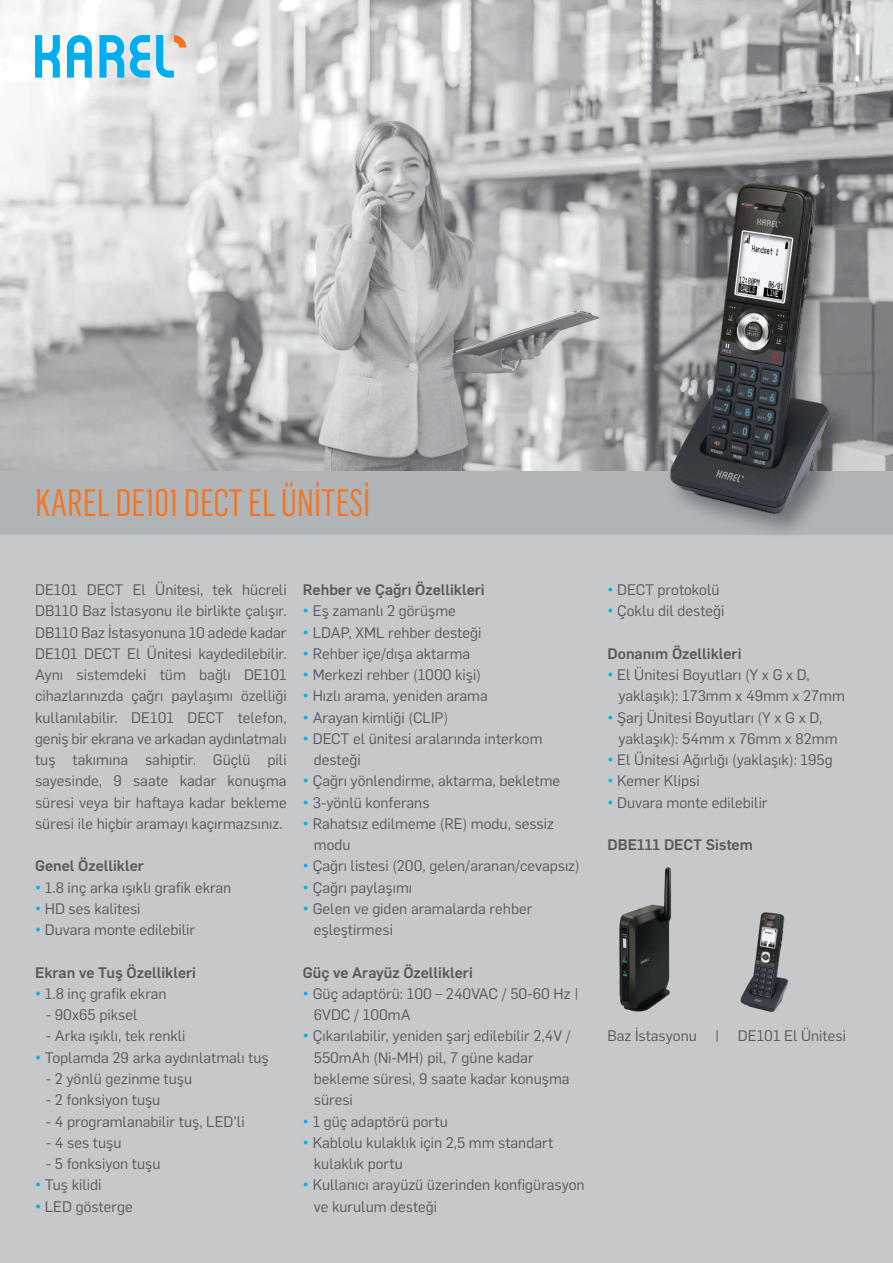
<style>
.page{position:relative;width:893px;height:1263px;background:#fff}
.page>*{position:absolute;margin:0;border:0;box-sizing:border-box;transform-origin:0 0}
.t1{font:37.5px "Flama Condensed";color:#f47421}
.t2{font:15px/21.3px "Flama";color:#58595b}
.t3{font:500 15px "Flama";color:#58595b}
.s1{font-weight:500;color:#00aeef}
</style>
<div class="page">
<div style="left:0;top:416px;width:893px;height:847px;background:#c7c8ca"></div>
<img style="left:0;top:0;width:893px;height:471px">
<div style="left:0;top:471px;width:893px;height:63px;background:#b1b4b6"></div>
<svg style="left:99px;top:35px;width:25px;height:43px"></svg>
<svg style="left:67px;top:35px;width:25px;height:43px"></svg>
<svg style="left:35px;top:35px;width:25px;height:43px"></svg>
<svg style="left:130px;top:35px;width:20px;height:43px"></svg>
<svg style="left:156px;top:35px;width:30px;height:43px"></svg>
<img style="left:619px;top:867px;width:53px;height:145px">
<img style="left:740px;top:912px;width:49px;height:100px">
<img style="left:658px;top:170px;width:204px;height:365px">
<img style="left:671px;top:183px;width:157px;height:331px">
<h1 class="t1" style="left:35px;top:479px;width:337px">KAREL DE101 DECT EL ÜNİTESİ</h1>
<p class="t2" style="left:35px;top:578px;width:253px;text-align:justify">DE101 DECT El Ünitesi, tek hücreli DB110 Baz İstasyonu ile birlikte çalışır.<br>DB110 Baz İstasyonuna 10 adede kadar DE101 DECT El Ünitesi kaydedilebilir.<br>Aynı sistemdeki tüm bağlı DE101 cihazlarınızda çağrı paylaşımı özelliği kullanılabilir. DE101 DECT telefon, geniş bir ekrana ve arkadan aydınlatmalı tuş takımına sahiptir. Güçlü pili sayesinde, 9 saate kadar konuşma süresi veya bir haftaya kadar bekleme süresi ile hiçbir aramayı kaçırmazsınız.</p>
<p class="t3" style="left:35px;top:855px;width:110px">Genel Özellikler</p>
<p class="t2" style="left:35px;top:876px;width:198px"><span class="s1">•</span> 1.8 inç arka ışıklı grafik ekran</p>
<p class="t2" style="left:35px;top:897px;width:107px"><span class="s1">•</span> HD ses kalitesi</p>
<p class="t2" style="left:35px;top:918px;width:162px"><span class="s1">•</span> Duvara monte edilebilir</p>
<p class="t3" style="left:35px;top:961px;width:163px">Ekran ve Tuş Özellikleri</p>
<p class="t2" style="left:35px;top:982px;width:133px"><span class="s1">•</span> 1.8 inç grafik ekran</p>
<p class="t2" style="left:46px;top:1003px;width:93px">- 90x65 piksel</p>
<p class="t2" style="left:46px;top:1024px;width:141px">- Arka ışıklı, tek renkli</p>
<p class="t2" style="left:35px;top:1046px;width:235px"><span class="s1">•</span> Toplamda 29 arka aydınlatmalı tuş</p>
<p class="t2" style="left:46px;top:1067px;width:148px">- 2 yönlü gezinme tuşu</p>
<p class="t2" style="left:46px;top:1088px;width:116px">- 2 fonksiyon tuşu</p>
<p class="t2" style="left:46px;top:1109px;width:200px">- 4 programlanabilir tuş, LED’li</p>
<p class="t2" style="left:46px;top:1131px;width:77px">- 4 ses tuşu</p>
<p class="t2" style="left:46px;top:1152px;width:116px">- 5 fonksiyon tuşu</p>
<p class="t2" style="left:35px;top:1173px;width:68px"><span class="s1">•</span> Tuş kilidi</p>
<p class="t2" style="left:35px;top:1194px;width:99px"><span class="s1">•</span> LED gösterge</p>
<p class="t3" style="left:303px;top:579px;width:183px">Rehber ve Çağrı Özellikleri</p>
<p class="t2" style="left:303px;top:599px;width:154px"><span class="s1">•</span> Eş zamanlı 2 görüşme</p>
<p class="t2" style="left:303px;top:621px;width:180px"><span class="s1">•</span> LDAP, XML rehber desteği</p>
<p class="t2" style="left:303px;top:642px;width:169px"><span class="s1">•</span> Rehber içe/dışa aktarma</p>
<p class="t2" style="left:303px;top:663px;width:179px"><span class="s1">•</span> Merkezi rehber (1000 kişi)</p>
<p class="t2" style="left:303px;top:684px;width:186px"><span class="s1">•</span> Hızlı arama, yeniden arama</p>
<p class="t2" style="left:303px;top:706px;width:147px"><span class="s1">•</span> Arayan kimliği (CLIP)</p>
<p class="t2" style="left:314px;top:727px;width:230px;text-indent:-11px"><span class="s1">•</span> DECT el ünitesi aralarında interkom desteği</p>
<p class="t2" style="left:303px;top:769px;width:259px"><span class="s1">•</span> Çağrı yönlendirme, aktarma, bekletme</p>
<p class="t2" style="left:303px;top:791px;width:128px"><span class="s1">•</span> 3-yönlü konferans</p>
<p class="t2" style="left:314px;top:812px;width:242px;text-indent:-11px"><span class="s1">•</span> Rahatsız edilmeme (RE) modu, sessiz modu</p>
<p class="t2" style="left:303px;top:854px;width:278px"><span class="s1">•</span> Çağrı listesi (200, gelen/aranan/cevapsız)</p>
<p class="t2" style="left:303px;top:876px;width:111px"><span class="s1">•</span> Çağrı paylaşımı</p>
<p class="t2" style="left:314px;top:897px;width:220px;text-indent:-11px"><span class="s1">•</span> Gelen ve giden aramalarda rehber eşleştirmesi</p>
<p class="t3" style="left:303px;top:961px;width:171px">Güç ve Arayüz Özellikleri</p>
<p class="t2" style="left:314px;top:982px;width:267px;text-indent:-11px"><span class="s1">•</span> Güç adaptörü: 100 – 240VAC / 50-60 Hz |<br>6VDC / 100mA</p>
<p class="t2" style="left:314px;top:1024px;width:259px;text-indent:-11px"><span class="s1">•</span> Çıkarılabilir, yeniden şarj edilebilir 2,4V /<br>550mAh (Ni-MH) pil, 7 güne kadar bekleme süresi, 9 saate kadar konuşma süresi</p>
<p class="t2" style="left:303px;top:1109px;width:146px"><span class="s1">•</span> 1 güç adaptörü portu</p>
<p class="t2" style="left:314px;top:1131px;width:241px;text-indent:-11px"><span class="s1">•</span> Kablolu kulaklık için 2,5 mm standart kulaklık portu</p>
<p class="t2" style="left:314px;top:1173px;width:272px;text-indent:-11px"><span class="s1">•</span> Kullanıcı arayüzü üzerinden konfigürasyon ve kurulum desteği</p>
<p class="t2" style="left:607px;top:578px;width:114px"><span class="s1">•</span> DECT protokolü</p>
<p class="t2" style="left:607px;top:599px;width:118px"><span class="s1">•</span> Çoklu dil desteği</p>
<p class="t3" style="left:607px;top:643px;width:136px">Donanım Özellikleri</p>
<p class="t2" style="left:618px;top:663px;width:228px;text-indent:-11px"><span class="s1">•</span> El Ünitesi Boyutları (Y x G x D, yaklaşık): 173mm x 49mm x 27mm</p>
<p class="t2" style="left:618px;top:706px;width:221px;text-indent:-11px"><span class="s1">•</span> Şarj Ünitesi Boyutları (Y x G x D, yaklaşık): 54mm x 76mm x 82mm</p>
<p class="t2" style="left:607px;top:748px;width:227px"><span class="s1">•</span> El Ünitesi Ağırlığı (yaklaşık): 195g</p>
<p class="t2" style="left:607px;top:769px;width:94px"><span class="s1">•</span> Kemer Klipsi</p>
<p class="t2" style="left:607px;top:791px;width:162px"><span class="s1">•</span> Duvara monte edilebilir</p>
<p class="t3" style="left:607px;top:834px;width:147px">DBE111 DECT Sistem</p>
<p class="t2" style="left:607px;top:1024px;width:240px">Baz İstasyonu | DE101 El Ünitesi</p>
</div>
